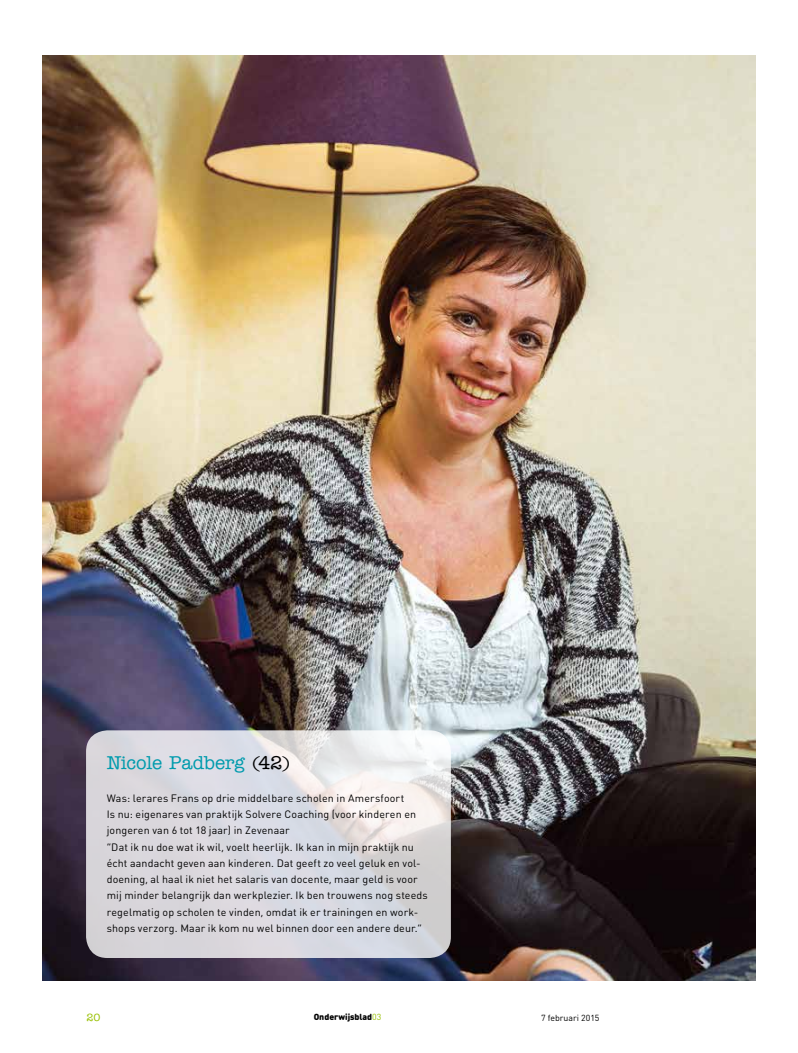
<style>
.page{position:relative;width:798px;height:1053px;background:#fff}
.page>*{position:absolute;margin:0;border:0;box-sizing:border-box;transform-origin:0 0}
.t1{font:500 18.75px "American Typewriter Std";letter-spacing:-.01em;color:#009bad}
.t2{font:10.62px/16.2px "DIN Round OT";letter-spacing:.015em;color:#000}
.t3{font:500 10.62px "American Typewriter Std";color:#98c000}
.t4{font:900 8.75px "DIN Round OT";color:#000}
.t5{font:8.75px "DIN Round OT";color:#000}
.s1{color:#000}
.s2{font-weight:400;color:#98c000}
</style>
<div class="page">
<img style="left:43px;top:55px;width:712px;height:925px">
<svg style="left:86px;top:730px;width:364px;height:227px;background:#dcdbe0"></svg>
<h1 class="t1" style="left:107px;top:752px;width:185px">Nicole Padberg <span class="s1">(42)</span></h1>
<p class="t2" style="left:107px;top:789px;width:322px">Was: lerares Frans op drie middelbare scholen in Amersfoort<br>Is nu: eigenares van praktijk Solvere Coaching (voor kinderen en jongeren van 6 tot 18 jaar) in Zevenaar<br>“Dat ik nu doe wat ik wil, voelt heerlijk. Ik kan in mijn praktijk nu écht aandacht geven aan kinderen. Dat geeft zo veel geluk en vol&shy;doening, al haal ik niet het salaris van docente, maar geld is voor mij minder belangrijk dan werkplezier. Ik ben trouwens nog steeds regelmatig op scholen te vinden, omdat ik er trainingen en work&shy;shops verzorg. Maar ik kom nu wel binnen door een andere deur.”</p>
<p class="t3" style="left:86px;top:1010px;width:16px">20</p>
<p class="t4" style="left:313px;top:1011px;width:69px">Onderwijsblad<span class="s2">03</span></p>
<p class="t5" style="left:541px;top:1012px;width:60px">7 februari 2015</p>
</div>
